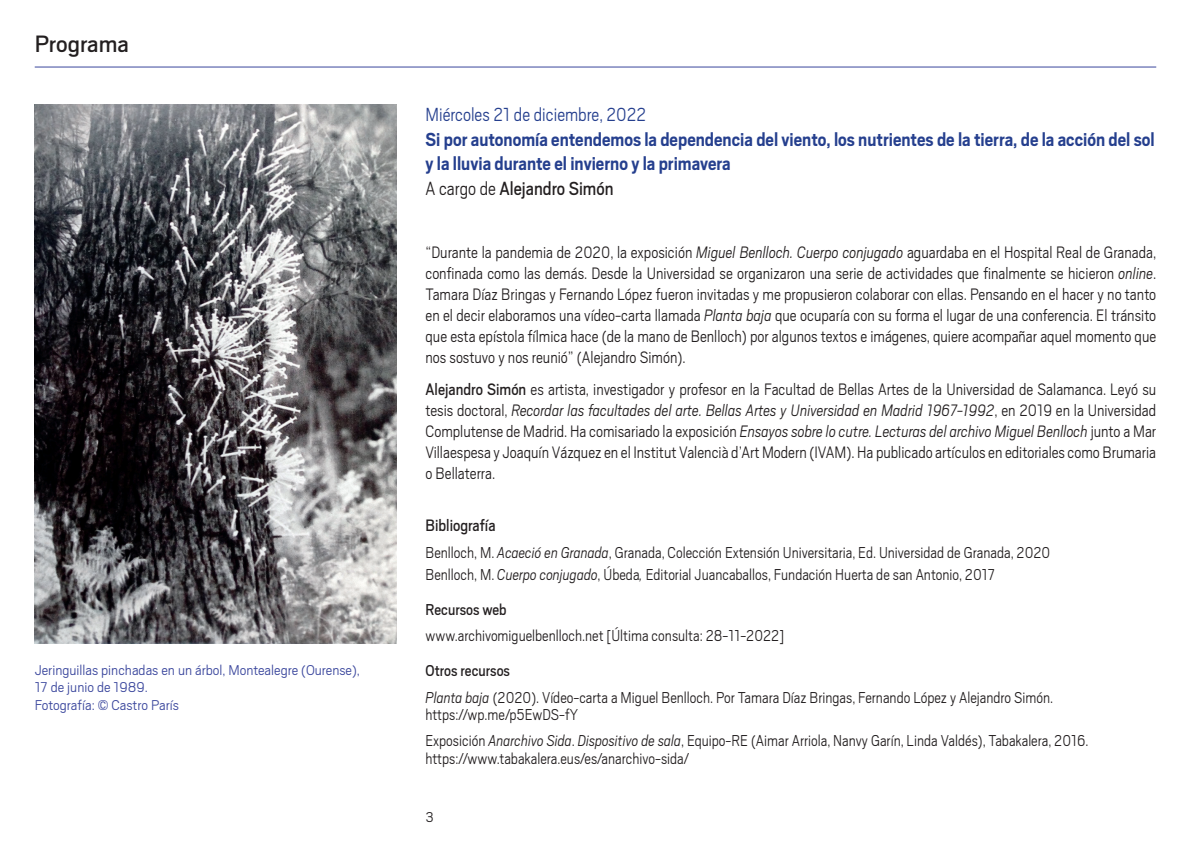
<style>
.page{position:relative;width:1191px;height:844px;background:#fff}
.page>*{position:absolute;margin:0;border:0;box-sizing:border-box;transform-origin:0 0}
.t1{font:26.25px "Scout";color:#231f20}
.Cuerpo_A{font:700 21px/24.5px "Scout";color:#253f8e;scale:.9 1}
.Cuerpo_A-2{font:300 21px "Scout";color:#253f8e;scale:.9 1}
.Cuerpo_A-3{font:21px "Scout";color:#231f20;scale:.9 1}
.t2{font:300 18.38px/21px "Scout";color:#231f20;text-align:justify;scale:.9 1}
.t3{font:18.38px "Scout";color:#231f20;scale:.9 1}
.t4{font:300 17.5px "Scout";color:#231f20;scale:.9 1}
.t5{font:17.5px "Scout";color:#231f20;scale:.9 1}
.Cuerpo_A-4{font:300 15.75px "Scout";color:#3b479d}
.t6{font:300 15.75px "Scout";color:#231f20}
.s1{font-weight:300}
.s2{font-style:italic}
.s3{font-weight:400}
</style>
<div class="page">
<hr style="left:35px;top:67px;width:1121px;height:1px;background:#3b479d">
<img style="left:35px;top:105px;width:361px;height:538px">
<h1 class="t1" style="left:35px;top:26px;width:96px">Programa</h1>
<p class="Cuerpo_A-4" style="left:35px;top:659px;width:327px">Jeringuillas pinchadas en un árbol, Montealegre (Ourense),</p>
<p class="Cuerpo_A-4" style="left:35px;top:676px;width:115px">17 de junio de 1989.</p>
<p class="Cuerpo_A-4" style="left:35px;top:694px;width:146px">Fotografía: © Castro París</p>
<p class="Cuerpo_A-2" style="left:425px;top:101px;width:247px">Miércoles 21 de diciembre, 2022</p>
<p class="Cuerpo_A" style="left:425px;top:126px;width:811px">Si por autonomía entendemos la dependencia del viento, los nutrientes de la tierra, de la acción del sol y la lluvia durante el invierno y la primavera</p>
<p class="Cuerpo_A-3" style="left:425px;top:175px;width:210px"><span class="s1">A cargo de</span> Alejandro Simón</p>
<p class="t2" style="left:425px;top:241px;width:813px">“Durante la pandemia de 2020, la exposición <span class="s2">Miguel Benlloch. Cuerpo conjugado</span> aguardaba en el Hospital Real de Granada, confinada como las demás. Desde la Universidad se organizaron una serie de actividades que finalmente se hicieron <span class="s2">online</span>.<br>Tamara Díaz Bringas y Fernando López fueron invitadas y me propusieron colaborar con ellas. Pensando en el hacer y no tanto en el decir elaboramos una vídeo-carta llamada <span class="s2">Planta baja</span> que ocuparía con su forma el lugar de una conferencia. El tránsito que esta epístola fílmica hace (de la mano de Benlloch) por algunos textos e imágenes, quiere acompañar aquel momento que nos sostuvo y nos reunió” (Alejandro Simón).</p>
<p class="t2" style="left:425px;top:377px;width:813px"><span class="s3">Alejandro Simón</span> es artista, investigador y profesor en la Facultad de Bellas Artes de la Universidad de Salamanca. Leyó su tesis doctoral, <span class="s2">Recordar las facultades del arte. Bellas Artes y Universidad en Madrid 1967-1992</span>, en 2019 en la Universidad Complutense de Madrid. Ha comisariado la exposición <span class="s2">Ensayos sobre lo cutre. Lecturas del archivo Miguel Benlloch</span> junto a Mar Villaespesa y Joaquín Vázquez en el Institut Valencià d’Art Modern (IVAM). Ha publicado artículos en editoriales como Brumaria o Bellaterra.</p>
<p class="t3" style="left:425px;top:513px;width:79px">Bibliografía</p>
<p class="t4" style="left:425px;top:540px;width:696px">Benlloch, M. <span class="s2">Acaeció en Granada</span>, Granada, Colección Extensión Universitaria, Ed. Universidad de Granada, 2020</p>
<p class="t4" style="left:425px;top:563px;width:634px">Benlloch, M. <span class="s2">Cuerpo conjugado</span>, Úbeda<span class="s2">,</span> Editorial Juancaballos, Fundación Huerta de san Antonio, 2017</p>
<p class="t5" style="left:425px;top:598px;width:92px">Recursos web</p>
<p class="t4" style="left:425px;top:624px;width:400px">www.archivomiguelbenlloch.net [Última consulta: 28-11-2022]</p>
<p class="t5" style="left:425px;top:659px;width:95px">Otros recursos</p>
<p class="t4" style="left:425px;top:685px;width:699px"><span class="s2">Planta baja</span> (2020). Vídeo-carta a Miguel Benlloch. Por Tamara Díaz Bringas, Fernando López y Alejandro Simón.</p>
<p class="t4" style="left:425px;top:703px;width:171px">https://wp.me/p5EwDS-fY</p>
<p class="t4" style="left:425px;top:729px;width:738px">Exposición <span class="s2">Anarchivo Sida</span>. <span class="s2">Dispositivo de sala</span>, Equipo-RE (Aimar Arriola, Nanvy Garín, Linda Valdés), Tabakalera, 2016.</p>
<p class="t4" style="left:425px;top:746px;width:294px">https://www.tabakalera.eus/es/anarchivo-sida/</p>
<p class="t6" style="left:425px;top:806px;width:10px">3</p>
</div>
